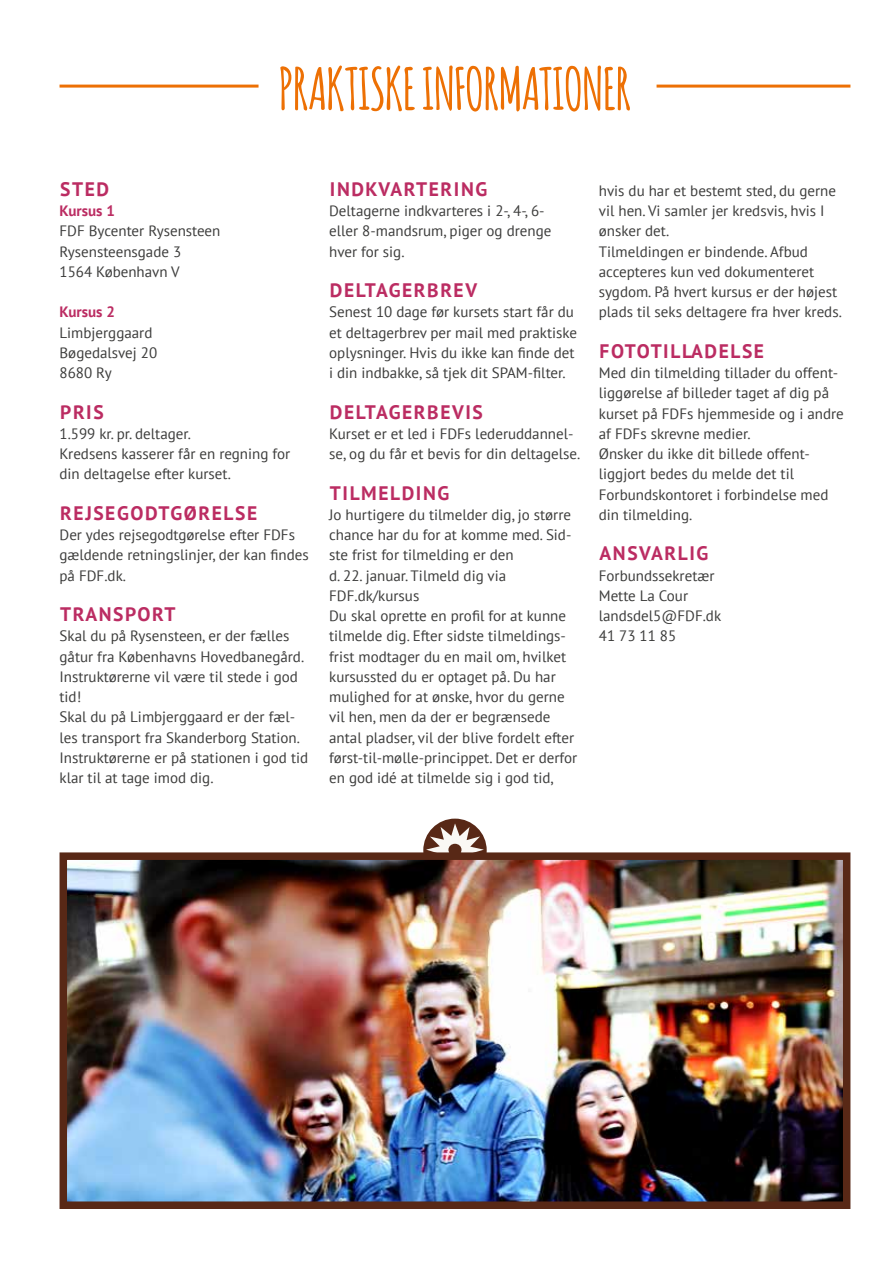
<style>
.page{position:relative;width:893px;height:1263px;background:#fff}
.page>*{position:absolute;margin:0;border:0;box-sizing:border-box;transform-origin:0 0}
.t1{font:700 57px "Amatic";color:#ed7004}
.t2{font:700 19.5px "PT Sans";letter-spacing:.08em;color:#bb2c62}
.t3{font:15px/20.2px "PT Sans";color:#3c3c3b}
.t4{font:700 15px "PT Sans";color:#bb2c62}
</style>
<div class="page">
<hr style="left:60px;top:85px;width:199px;height:3px;background:#ed7004">
<hr style="left:657px;top:85px;width:193px;height:3px;background:#ed7004">
<div style="left:423px;top:819px;width:64px;height:63px;background:#582816;border-radius:50%"></div>
<svg style="left:426px;top:823px;width:58px;height:29px"></svg>
<img style="left:69px;top:861px;width:772px;height:339px">
<div style="left:60px;top:852px;width:790px;height:357px;border:8px solid #582816"></div>
<h1 class="t1" style="left:279px;top:48px;width:353px">PRAKTISKE INFORMATIONER</h1>
<h2 class="t2" style="left:60px;top:176px;width:50px">STED</h2>
<p class="t4" style="left:60px;top:201px;width:57px">Kursus 1</p>
<p class="t3" style="left:60px;top:221px;width:162px">FDF Bycenter Rysensteen<br>Rysensteensgade 3<br>1564 København V</p>
<p class="t4" style="left:60px;top:302px;width:57px">Kursus 2</p>
<p class="t3" style="left:60px;top:322px;width:99px">Limbjerggaard<br>Bøgedalsvej 20<br>8680 Ry</p>
<h2 class="t2" style="left:60px;top:399px;width:45px">PRIS</h2>
<p class="t3" style="left:60px;top:423px;width:232px">1.599 kr. pr. deltager.<br>Kredsens kasserer får en regning for din deltagelse efter kurset.</p>
<h2 class="t2" style="left:60px;top:500px;width:198px">REJSEGODTGØRELSE</h2>
<p class="t3" style="left:60px;top:524px;width:251px">Der ydes rejsegodtgørelse efter FDFs gældende retningslinjer, der kan findes på FDF.dk.</p>
<h2 class="t2" style="left:60px;top:601px;width:117px">TRANSPORT</h2>
<p class="t3" style="left:60px;top:626px;width:250px">Skal du på Rysensteen, er der fælles gåtur fra Københavns Hovedbanegård.<br>Instruktørerne vil være til stede i god tid!<br>Skal du på Limbjerggaard er der fæl&shy;les transport fra Skanderborg Station.<br>Instruktørerne er på stationen i god tid klar til at tage imod dig.</p>
<h2 class="t2" style="left:330px;top:176px;width:159px">INDKVARTERING</h2>
<p class="t3" style="left:329px;top:200px;width:224px">Deltagerne indkvarteres i 2-, 4-, 6- eller 8-mandsrum, piger og drenge hver for sig.</p>
<h2 class="t2" style="left:330px;top:277px;width:149px">DELTAGERBREV</h2>
<p class="t3" style="left:329px;top:302px;width:249px">Senest 10 dage før kursets start får du et deltagerbrev per mail med praktiske oplysninger. Hvis du ikke kan finde det i din indbakke, så tjek dit SPAM-filter.</p>
<h2 class="t2" style="left:330px;top:399px;width:154px">DELTAGERBEVIS</h2>
<p class="t3" style="left:329px;top:423px;width:253px">Kurset er et led i FDFs lederuddannel&shy;se, og du får et bevis for din deltagelse.</p>
<h2 class="t2" style="left:330px;top:480px;width:121px">TILMELDING</h2>
<p class="t3" style="left:329px;top:504px;width:250px">Jo hurtigere du tilmelder dig, jo større chance har du for at komme med. Sid&shy;ste frist for tilmelding er den<br>d. 22. januar. Tilmeld dig via FDF.dk/kursus<br>Du skal oprette en profil for at kunne tilmelde dig. Efter sidste tilmeldings&shy;frist modtager du en mail om, hvilket kursussted du er optaget på. Du har mulighed for at ønske, hvor du gerne vil hen, men da der er begrænsede antal pladser, vil der blive fordelt efter først-til-mølle-princippet. Det er derfor en god idé at tilmelde sig i god tid,</p>
<p class="t3" style="left:599px;top:180px;width:245px">hvis du har et bestemt sted, du gerne vil hen. Vi samler jer kredsvis, hvis I ønsker det.<br>Tilmeldingen er bindende. Afbud accepteres kun ved dokumenteret sygdom. På hvert kursus er der højest plads til seks deltagere fra hver kreds.</p>
<h2 class="t2" style="left:600px;top:338px;width:166px">FOTOTILLADELSE</h2>
<p class="t3" style="left:599px;top:362px;width:246px">Med din tilmelding tillader du offent&shy;liggørelse af billeder taget af dig på kurset på FDFs hjemmeside og i andre af FDFs skrevne medier.<br>Ønsker du ikke dit billede offent&shy;liggjort bedes du melde det til<br>Forbundskontoret i forbindelse med din tilmelding.</p>
<h2 class="t2" style="left:600px;top:540px;width:110px">ANSVARLIG</h2>
<p class="t3" style="left:599px;top:565px;width:124px">Forbundssekretær<br>Mette La Cour landsdel5@FDF.dk<br>41 73 11 85</p>
</div>
